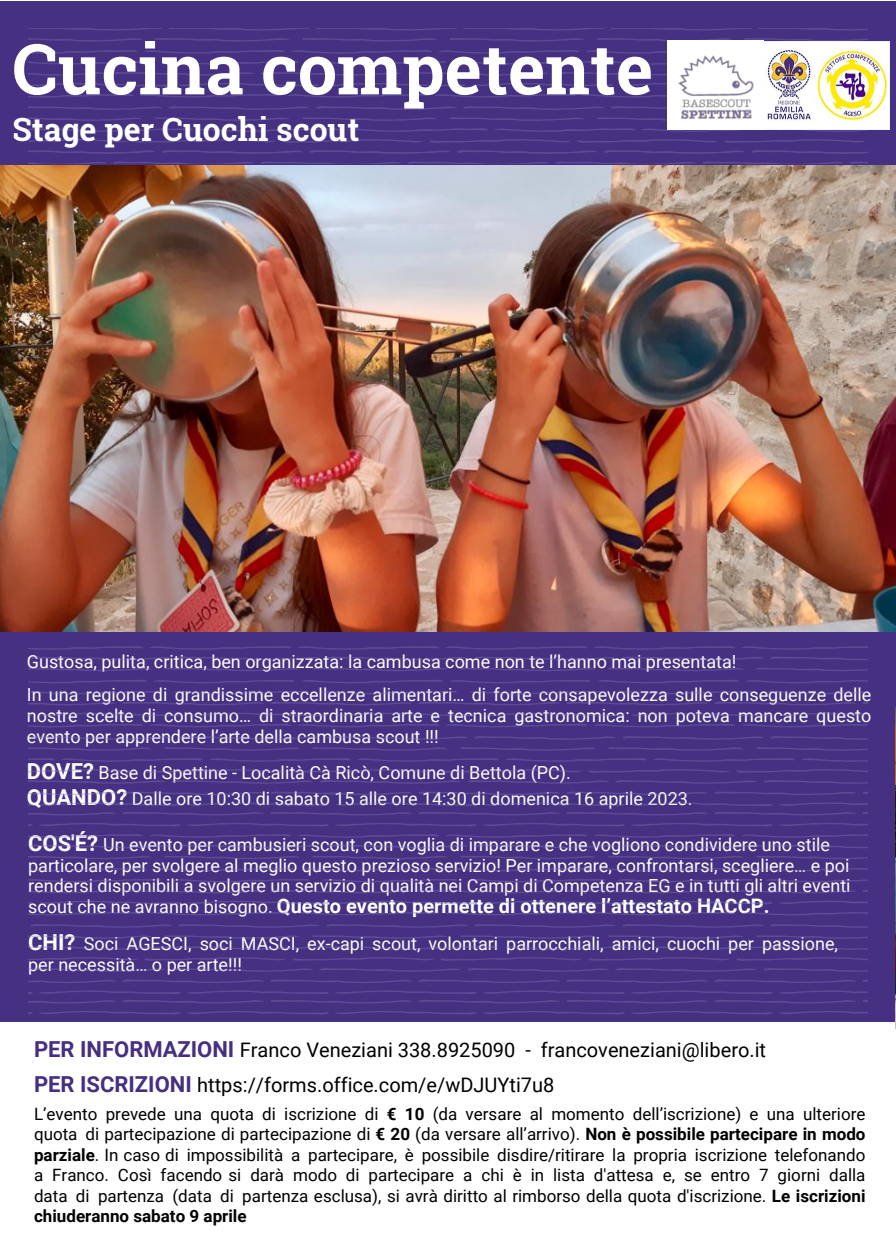
<style>
.page{position:relative;width:896px;height:1248px;background:#fff}
.page>*{position:absolute;margin:0;border:0;box-sizing:border-box;transform-origin:0 0}
.t1{font:700 70px "Roboto Slab";color:#fff}
.t2{font:700 32px "Roboto Slab";color:#fff}
.t3{font:20px/34.2px "Roboto";color:#000}
.t4{font:700 20px "Roboto";color:#fff}
.t5{font:18px/20.4px "Roboto";color:#fff}
.t6{font:17px/20.4px "Roboto";color:#000;text-align:justify}
.s1{font-weight:700;font-size:22px}
.s2{font-weight:400;font-size:18px}
.s3{font-weight:700;font-size:22px;color:#462f81}
.s4{font-weight:700}
</style>
<div class="page">
<img style="left:0;top:39px;width:896px;height:593px">
<div style="left:0;top:1px;width:895px;height:163px;background:#453082"></div>
<svg style="left:28px;top:28px;width:839px;height:136px"></svg>
<div style="left:0;top:632px;width:896px;height:390px;background:#453082"></div>
<svg style="left:28px;top:646px;width:839px;height:369px"></svg>
<img style="left:895px;top:707px;width:1px;height:321px">
<img style="left:757px;top:42px;width:133px;height:88px">
<img style="left:668px;top:41px;width:95px;height:88px">
<h1 class="t1" style="left:12px;top:21px;width:642px">Cucina competente</h1>
<h2 class="t2" style="left:12px;top:107px;width:349px">Stage per Cuochi scout</h2>
<p class="t5" style="left:27px;top:644px;width:846px;line-height:33.2px">Gustosa, pulita, critica, ben organizzata: la cambusa come non te l’hanno mai presentata!<br>In una regione di grandissime eccellenze alimentari… di forte consapevolezza sulle conseguenze delle</p>
<p class="t5" style="left:27px;top:704px;width:846px">nostre scelte di consumo… di straordinaria arte e tecnica gastronomica: non poteva mancare questo evento per apprendere l’arte della cambusa scout !!!</p>
<p class="t5" style="left:27px;top:759px;width:667px;line-height:25.2px"><span class="s1">DOVE?</span> Base di Spettine - Località Cà Ricò, Comune di Bettola (PC).<br><span class="s1">QUANDO?</span> Dalle ore 10:30 di sabato 15 alle ore 14:30 di domenica 16 aprile 2023.</p>
<p class="t5" style="left:28px;top:833px;width:824px"><span class="s1">COS'É?</span> Un evento per cambusieri scout, con voglia di imparare e che vogliono condividere uno stile particolare, per svolgere al meglio questo prezioso servizio! Per imparare, confrontarsi, scegliere… e poi rendersi disponibili a svolgere un servizio di qualità nei Campi di Competenza EG e in tutti gli altri eventi</p>
<p class="t4" style="left:28px;top:891px;width:743px"><span class="s2">scout che ne avranno bisogno.</span> Questo evento permette di ottenere l’attestato HACCP.</p>
<p class="t5" style="left:28px;top:931px;width:811px;line-height:21px"><span class="s1">CHI?</span> Soci AGESCI, soci MASCI, ex-capi scout, volontari parrocchiali, amici, cuochi per passione, per necessità… o per arte!!!</p>
<p class="t3" style="left:34px;top:1032px;width:733px"><span class="s3">PER INFORMAZIONI</span> Franco Veneziani 338.8925090 - francoveneziani@libero.it<br><span class="s3">PER ISCRIZIONI</span> https://forms.office.com/e/wDJUYti7u8</p>
<p class="t6" style="left:34px;top:1102px;width:833px">L’evento prevede una quota di iscrizione di <span class="s4">€ 10</span> (da versare al momento dell’iscrizione) e una ulteriore quota di partecipazione di partecipazione di <span class="s4">€ 20</span> (da versare all’arrivo). <span class="s4">Non è possibile partecipare in modo parziale</span>. In caso di impossibilità a partecipare, è possibile disdire/ritirare la propria iscrizione telefonando a Franco. Così facendo si darà modo di partecipare a chi è in lista d'attesa e, se entro 7 giorni dalla data di partenza (data di partenza esclusa), si avrà diritto al rimborso della quota d'iscrizione. <span class="s4">Le iscrizioni chiuderanno sabato 9 aprile</span></p>
</div>
